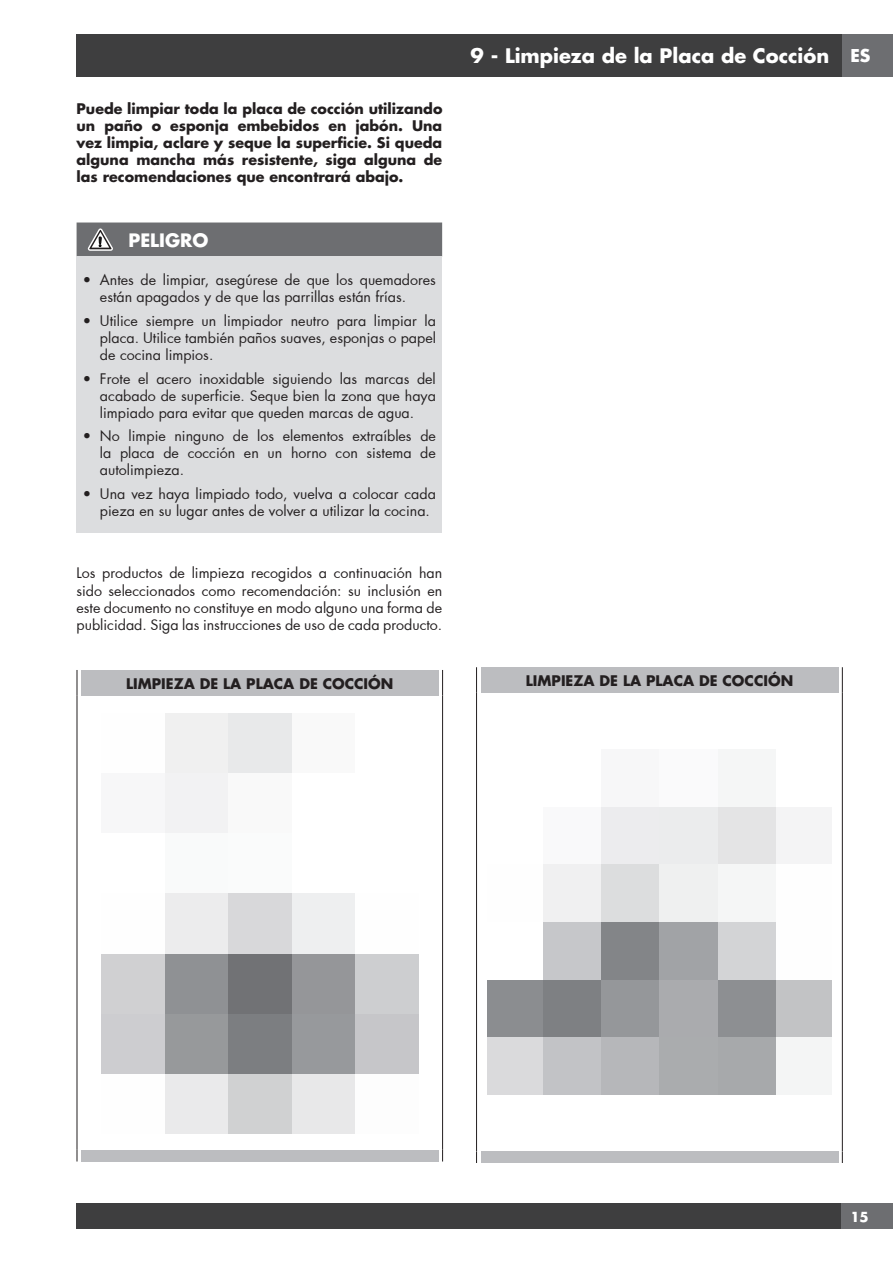
<style>
.page{position:relative;width:893px;height:1263px;background:#fff}
.page>*{position:absolute;margin:0;border:0;box-sizing:border-box;transform-origin:0 0}
.t1{font:700 19.5px "Futura Std";color:#fff}
.t2{font:700 18px "Futura Std";color:#fff}
.t3{font:700 17.25px "Futura Std";color:#fff}
.t4{font:14.25px/17.1px "Futura";color:#231f20;text-align:justify}
.t5{font:700 14.25px/17.1px "Futura Std";color:#231f20;text-align:justify}
.t6{font:700 13.5px "Futura Std";color:#fff}
</style>
<div class="page">
<div style="left:77px;top:34px;width:765px;height:43px;background:#3e3e3f"></div>
<div style="left:842px;top:34px;width:51px;height:43px;background:#6d6e71"></div>
<div style="left:77px;top:1203px;width:765px;height:26px;background:#3e3e3f"></div>
<div style="left:842px;top:1203px;width:51px;height:26px;background:#6d6e71"></div>
<div style="left:77px;top:256px;width:365px;height:277px;background:#dcdddf"></div>
<div style="left:77px;top:222px;width:365px;height:34px;background:#6d6e71"></div>
<svg style="left:77px;top:670px;width:1px;height:25px"></svg>
<svg style="left:442px;top:670px;width:1px;height:25px"></svg>
<hr style="left:77px;top:695px;width:1px;height:455px;background:#231f20">
<hr style="left:442px;top:695px;width:1px;height:455px;background:#231f20">
<div style="left:81px;top:670px;width:357px;height:25px;background:#bcbdc0"></div>
<img style="left:101px;top:713px;width:317px;height:420px">
<div style="left:81px;top:1150px;width:357px;height:11px;background:#bcbdc0"></div>
<svg style="left:476px;top:667px;width:1px;height:26px"></svg>
<svg style="left:842px;top:667px;width:1px;height:26px"></svg>
<hr style="left:476px;top:693px;width:1px;height:458px;background:#231f20">
<hr style="left:842px;top:693px;width:1px;height:458px;background:#231f20">
<svg style="left:476px;top:1151px;width:1px;height:12px"></svg>
<svg style="left:842px;top:1151px;width:1px;height:12px"></svg>
<div style="left:481px;top:667px;width:357px;height:26px;background:#bcbdc0"></div>
<img style="left:487px;top:807px;width:345px;height:288px">
<div style="left:481px;top:1151px;width:357px;height:12px;background:#bcbdc0"></div>
<p class="t5" style="left:77px;top:100px;width:367px">Puede limpiar toda la placa de cocción utilizando un paño o esponja embebidos en jabón. Una vez limpia, aclare y seque la superficie. Si queda alguna mancha más resistente, siga alguna de las recomendaciones que encontrará abajo.</p>
<p class="t2" style="left:128px;top:228px;width:81px">PELIGRO</p>
<p class="t4" style="left:100px;top:271px;width:337px;text-indent:-17px">• Antes de limpiar, asegúrese de que los quemadores están apagados y de que las parrillas están frías.</p>
<p class="t4" style="left:100px;top:312px;width:337px;text-indent:-17px">• Utilice siempre un limpiador neutro para limpiar la placa. Utilice también paños suaves, esponjas o papel de cocina limpios.</p>
<p class="t4" style="left:100px;top:370px;width:337px;text-indent:-17px">• Frote el acero inoxidable siguiendo las marcas del acabado de superficie. Seque bien la zona que haya limpiado para evitar que queden marcas de agua.</p>
<p class="t4" style="left:100px;top:427px;width:337px;text-indent:-17px">• No limpie ninguno de los elementos extraíbles de la placa de cocción en un horno con sistema de autolimpieza.</p>
<p class="t4" style="left:100px;top:485px;width:337px;text-indent:-17px">• Una vez haya limpiado todo, vuelva a colocar cada pieza en su lugar antes de volver a utilizar la cocina.</p>
<p class="t4" style="left:77px;top:564px;width:367px">Los productos de limpieza recogidos a continuación han sido seleccionados como recomendación: su inclusión en este documento no constituye en modo alguno una forma de publicidad. Siga las instrucciones de uso de cada producto.</p>
<h1 class="t1" style="left:471px;top:43px;width:360px">9 - Limpieza de la Placa de Cocción</h1>
<p class="t5" style="left:126px;top:674px;width:269px">LIMPIEZA DE LA PLACA DE COCCIÓN</p>
<p class="t5" style="left:526px;top:672px;width:269px">LIMPIEZA DE LA PLACA DE COCCIÓN</p>
<p class="t3" style="left:850px;top:46px;width:22px">ES</p>
<p class="t6" style="left:850px;top:1208px;width:20px">15</p>
</div>
